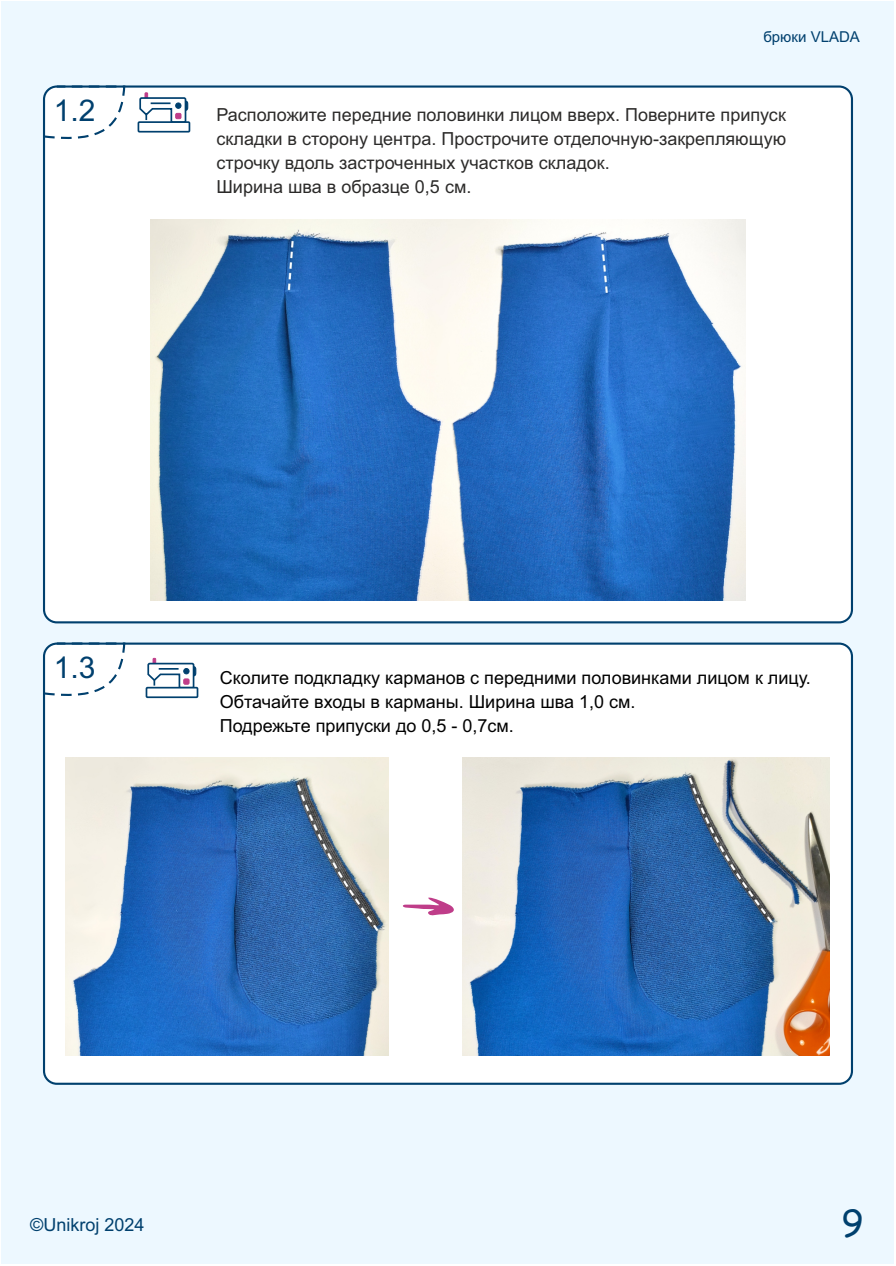
<style>
.page{position:relative;width:896px;height:1266px;background:#fff}
.page>*{position:absolute;margin:0;border:0;box-sizing:border-box;transform-origin:0 0}
.t1{font:36px "Comic Sans MS";color:#00406e}
.t2{font:30px "Arial";color:#00406e}
.t3{font:18px/24.2px "Arial";color:#2b2a29}
.t4{font:18px/24.2px "Arial";color:#000}
.t5{font:18px "Arial";color:#00406e}
.t6{font:15px "Arial";color:#00406e}
</style>
<div class="page">
<div style="left:2px;top:2px;width:892px;height:1262px;background:#edf8ff"></div>
<div style="left:43px;top:642px;width:810px;height:443px;background:#fff;border:2px solid #00406e;border-radius:13px"></div>
<svg style="left:43px;top:642px;width:83px;height:58px"></svg>
<div style="left:43px;top:85px;width:810px;height:538px;background:#fff;border:2px solid #00406e;border-radius:13px"></div>
<svg style="left:43px;top:85px;width:83px;height:58px"></svg>
<img style="left:150px;top:220px;width:596px;height:381px">
<img style="left:65px;top:758px;width:323px;height:297px">
<img style="left:462px;top:758px;width:367px;height:297px">
<div style="left:138px;top:121px;width:52px;height:12px;background:#fff;border:2px solid #00406e"></div>
<svg style="left:138px;top:92px;width:51px;height:32px"></svg>
<div style="left:146px;top:687px;width:52px;height:11px;background:#fff;border:2px solid #00406e"></div>
<svg style="left:147px;top:658px;width:50px;height:31px"></svg>
<svg style="left:403px;top:897px;width:51px;height:19px"></svg>
<p class="t6" style="left:763px;top:31px;width:98px">брюки VLADA</p>
<h2 class="t2" style="left:54px;top:100px;width:43px">1.2</h2>
<p class="t3" style="left:216px;top:104px;width:571px">Расположите передние половинки лицом вверх. Поверните припуск складки в сторону центра. Прострочите отделочную-закрепляющую строчку вдоль застроченных участков складок.<br>Ширина шва в образце 0,5 см.</p>
<h2 class="t2" style="left:54px;top:656px;width:43px">1.3</h2>
<p class="t4" style="left:220px;top:667px;width:593px">Сколите подкладку карманов с передними половинками лицом к лицу.<br>Обтачайте входы в карманы. Ширина шва 1,0 см.<br>Подрежьте припуски до 0,5 - 0,7см.</p>
<p class="t5" style="left:30px;top:1218px;width:116px">©Unikroj 2024</p>
<h1 class="t1" style="left:841px;top:1207px;width:23px">9</h1>
</div>
